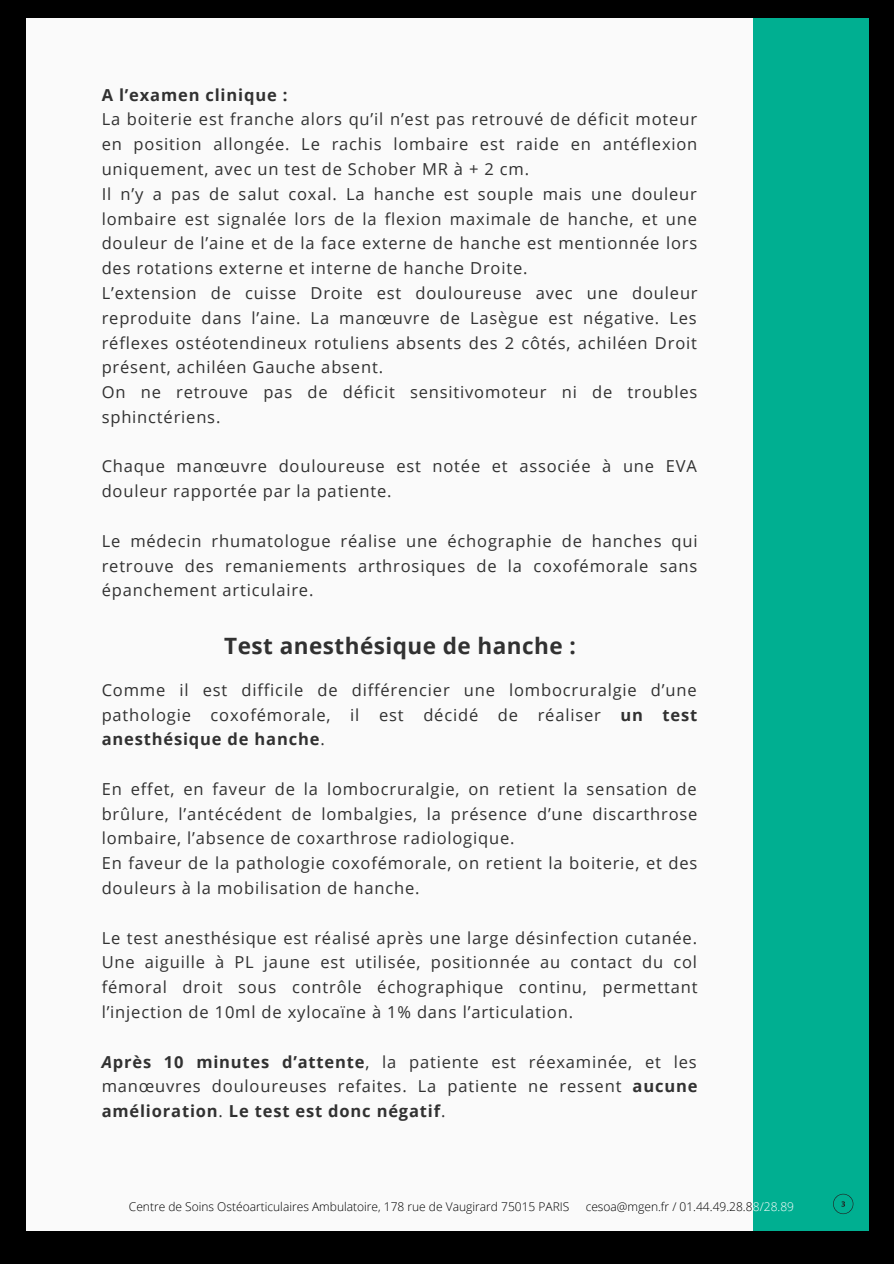
<style>
.page{position:relative;width:894px;height:1264px;background:#fff}
.page>*{position:absolute;margin:0;border:0;box-sizing:border-box;transform-origin:0 0}
.t1{font:700 22.5px "Open Sans";letter-spacing:.02em;color:#313131}
.t2{font:16.5px/24.8px "Open Sans";letter-spacing:.05em;color:#313131;text-align:justify}
.t3{font:700 16.5px "Open Sans";letter-spacing:.05em;color:#313131}
.t4{font:300 12px "Open Sans";color:#000}
.s1{font-weight:700}
.s2{font-weight:700;font-style:italic}
.s3{color:#fff}
</style>
<div class="page">
<div style="left:0;top:0;width:893px;height:1263px;background:#000"></div>
<div style="left:26px;top:18px;width:842px;height:1212px;background:#fafafa"></div>
<div style="left:753px;top:18px;width:114px;height:1212px;background:#00af91"></div>
<svg style="left:832px;top:1193px;width:21px;height:20px"></svg>
<p class="t3" style="left:102px;top:83px;width:187px">A l’examen clinique :</p>
<p class="t2" style="left:102px;top:107px;width:597px">La boiterie est franche alors qu’il n’est pas retrouvé de déficit moteur en position allongée. Le rachis lombaire est raide en antéflexion uniquement, avec un test de Schober MR à + 2 cm.</p>
<p class="t2" style="left:102px;top:181px;width:597px">Il n’y a pas de salut coxal. La hanche est souple mais une douleur lombaire est signalée lors de la flexion maximale de hanche, et une douleur de l’aine et de la face externe de hanche est mentionnée lors des rotations externe et interne de hanche Droite.</p>
<p class="t2" style="left:102px;top:280px;width:597px">L’extension de cuisse Droite est douloureuse avec une douleur reproduite dans l’aine. La manœuvre de Lasègue est négative. Les réflexes ostéotendineux rotuliens absents des 2 côtés, achiléen Droit présent, achiléen Gauche absent.</p>
<p class="t2" style="left:102px;top:379px;width:597px">On ne retrouve pas de déficit sensitivomoteur ni de troubles sphinctériens.</p>
<p class="t2" style="left:102px;top:453px;width:596px">Chaque manœuvre douloureuse est notée et associée à une EVA douleur rapportée par la patiente.</p>
<p class="t2" style="left:102px;top:528px;width:597px">Le médecin rhumatologue réalise une échographie de hanches qui retrouve des remaniements arthrosiques de la coxofémorale sans épanchement articulaire.</p>
<p class="t1" style="left:224px;top:629px;width:353px">Test anesthésique de hanche :</p>
<p class="t2" style="left:102px;top:677px;width:597px">Comme il est difficile de différencier une lombocruralgie d’une pathologie coxofémorale, il est décidé de réaliser <span class="s1">un test anesthésique de hanche</span>.</p>
<p class="t2" style="left:102px;top:776px;width:597px">En effet, en faveur de la lombocruralgie, on retient la sensation de brûlure, l’antécédent de lombalgies, la présence d’une discarthrose lombaire, l’absence de coxarthrose radiologique.</p>
<p class="t2" style="left:102px;top:850px;width:597px">En faveur de la pathologie coxofémorale, on retient la boiterie, et des douleurs à la mobilisation de hanche.</p>
<p class="t2" style="left:102px;top:924px;width:597px">Le test anesthésique est réalisé après une large désinfection cutanée.<br>Une aiguille à PL jaune est utilisée, positionnée au contact du col fémoral droit sous contrôle échographique continu, permettant l’injection de 10ml de xylocaïne à 1% dans l’articulation.</p>
<p class="t2" style="left:102px;top:1048px;width:597px"><span class="s2">A</span><span class="s1">près 10 minutes d’attente</span>, la patiente est réexaminée, et les manœuvres douloureuses refaites. La patiente ne ressent <span class="s1">aucune amélioration</span>. <span class="s1">Le test est donc négatif</span>.</p>
<p class="t4" style="left:129px;top:1198px;width:442px">Centre de Soins Ostéoarticulaires Ambulatoire, 178 rue de Vaugirard 75015 PARIS</p>
<p class="t4" style="left:585px;top:1198px;width:210px">cesoa@mgen.fr / 01.44.49.28.8<span class="s3">8/28.89</span></p>
</div>
